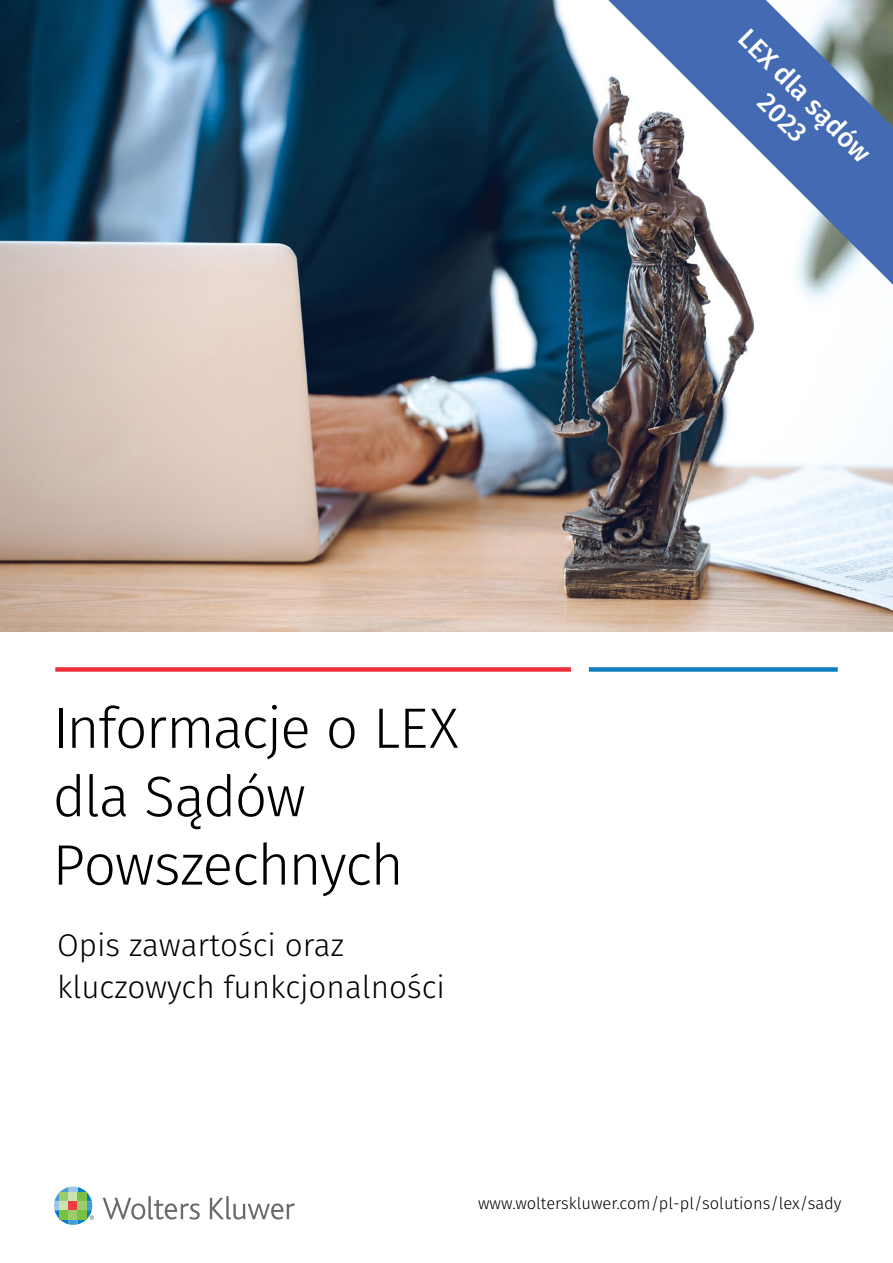
<style>
.page{position:relative;width:893px;height:1263px;background:#fff}
.page>*{position:absolute;margin:0;border:0;box-sizing:border-box;transform-origin:0 0}
.t1{font:300 57px/68.4px "Fira Sans";letter-spacing:-.025em;color:#000}
.t2{font:300 31.5px/42px "Fira Sans";color:#000}
.t3{font:500 27px/31.5px "Fira Sans";color:#fff;text-align:center}
.t4{font:300 16.5px "Fira Sans";color:#000}
</style>
<div class="page">
<div style="left:55px;top:667px;width:516px;height:5px;background:#ee303c"></div>
<div style="left:589px;top:667px;width:249px;height:5px;background:#0e7dc2"></div>
<img style="left:0;top:0;width:893px;height:631px">
<svg style="left:54px;top:1186px;width:40px;height:39px"></svg>
<div style="left:60px;top:1192px;width:9px;height:9px;background:#9bcd6e"></div>
<div style="left:60px;top:1201px;width:9px;height:9px;background:#cae3b1"></div>
<div style="left:60px;top:1210px;width:9px;height:9px;background:#7ac143"></div>
<div style="left:69px;top:1192px;width:9px;height:9px;background:#cae3b1"></div>
<div style="left:69px;top:1201px;width:9px;height:9px;background:#ef3e42"></div>
<div style="left:69px;top:1210px;width:9px;height:9px;background:#9bcd6e"></div>
<div style="left:78px;top:1192px;width:9px;height:9px;background:#7ac143"></div>
<div style="left:78px;top:1201px;width:9px;height:9px;background:#9bcd6e"></div>
<div style="left:78px;top:1210px;width:9px;height:9px;background:#7ac143"></div>
<svg style="left:103px;top:1196px;width:97px;height:23px"></svg>
<svg style="left:210px;top:1196px;width:85px;height:23px"></svg>
<svg style="left:608px;top:0;width:285px;height:285px"></svg>
<h3 class="t3" style="left:755px;top:21px;width:176px;rotate:45deg">LEX dla sądów<br>2023</h3>
<h1 class="t1" style="left:53px;top:693px;width:407px">Informacje o LEX dla Sądów<br>Powszechnych</h1>
<h2 class="t2" style="left:57px;top:924px;width:390px">Opis zawartości oraz kluczowych funkcjonalności</h2>
<p class="t4" style="left:478px;top:1192px;width:365px">www.wolterskluwer.com/pl-pl/solutions/lex/sady</p>
</div>
